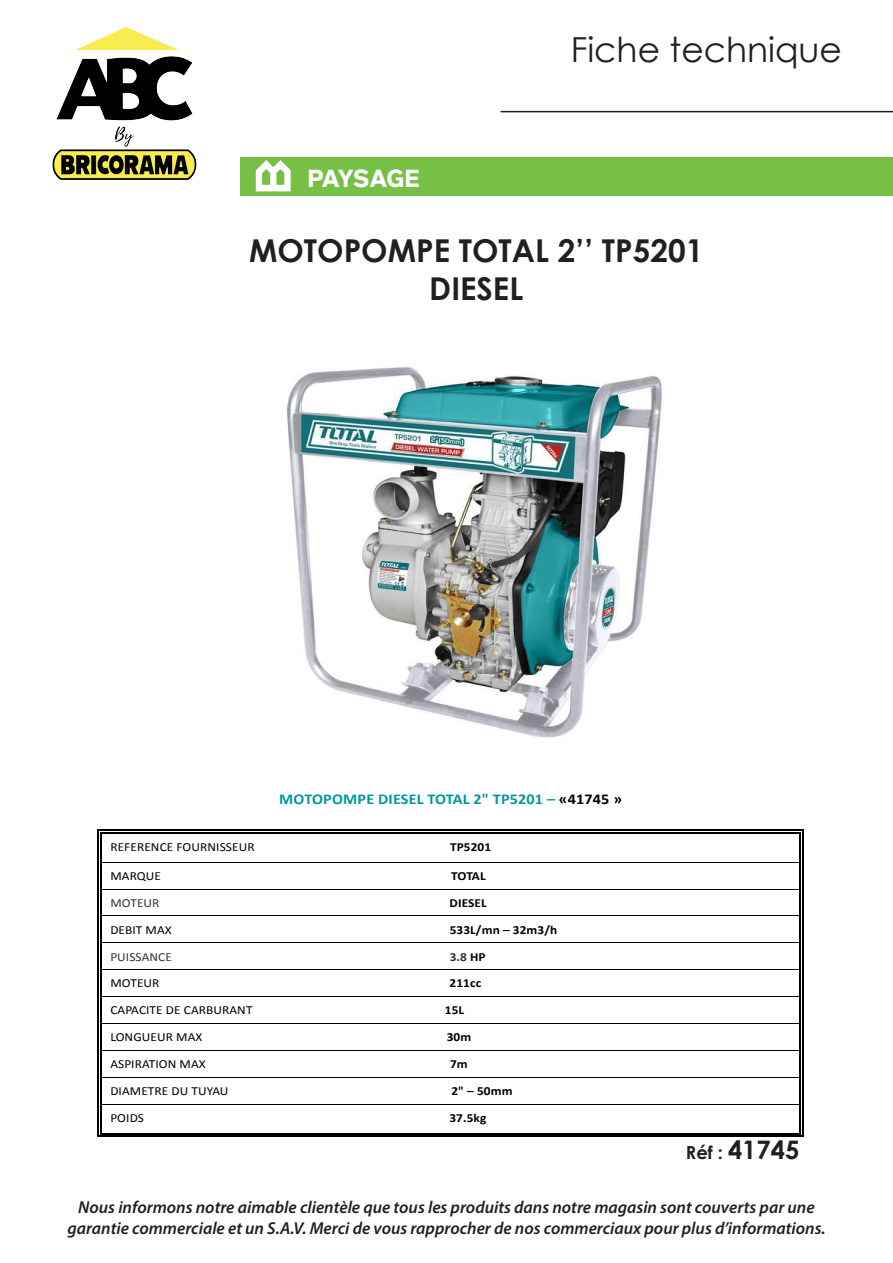
<style>
.page{position:relative;width:893px;height:1263px;background:#fff}
.page>*{position:absolute;margin:0;border:0;box-sizing:border-box;transform-origin:0 0}
.t1{font:34.5px "Century Gothic";color:#231f20}
.t2{font:700 31.5px "Century Gothic";color:#231f20}
.t3{font:700 25.5px "Century Gothic";color:#231f20}
.t4{font:700 24px "Infra";letter-spacing:-.035em;color:#fff}
.t5{font:italic 600 17.25px/20.7px "Myriad Pro";color:#231f20;text-align:center}
.t6{font:700 15px "Calibri";letter-spacing:.01em;color:#099;scale:1.08 1}
.t7{font:12.3px "Calibri";letter-spacing:.005em;color:#000;scale:1.08 1}
.t8{font:700 12.3px "Calibri";letter-spacing:.005em;color:#000;scale:1.08 1}
.t9{font:12.3px "Calibri";letter-spacing:.005em;color:#333;scale:1.08 1}
.t10{font:700 12.3px "Calibri";color:#333;scale:1.08 1}
.s1{color:#000}
.s2{font-size:18px}
</style>
<div class="page">
<hr style="left:500px;top:111px;width:393px;height:1px;background:#231f20">
<img style="left:52px;top:27px;width:145px;height:153px">
<div style="left:240px;top:157px;width:653px;height:39px;background:#76c046"></div>
<svg style="left:256px;top:160px;width:35px;height:31px"></svg>
<hr style="left:102px;top:830px;width:697px;height:1px;background:#000">
<hr style="left:102px;top:832px;width:697px;height:2px;background:#000">
<hr style="left:102px;top:862px;width:697px;height:1px;background:#000">
<hr style="left:102px;top:889px;width:697px;height:1px;background:#000">
<hr style="left:102px;top:915px;width:697px;height:1px;background:#000">
<hr style="left:102px;top:942px;width:697px;height:1px;background:#000">
<hr style="left:102px;top:969px;width:697px;height:1px;background:#000">
<hr style="left:102px;top:996px;width:697px;height:1px;background:#000">
<hr style="left:102px;top:1023px;width:697px;height:1px;background:#000">
<hr style="left:102px;top:1050px;width:697px;height:1px;background:#000">
<hr style="left:102px;top:1077px;width:697px;height:1px;background:#000">
<hr style="left:102px;top:1104px;width:697px;height:1px;background:#000">
<svg style="left:98px;top:830px;width:4px;height:307px"></svg>
<hr style="left:102px;top:1135px;width:697px;height:2px;background:#000">
<hr style="left:102px;top:1133px;width:697px;height:1px;background:#000">
<svg style="left:799px;top:830px;width:4px;height:307px"></svg>
<img style="left:286px;top:366px;width:376px;height:372px">
<h3 class="t4" style="left:308px;top:161px;width:114px">PAYSAGE</h3>
<h1 class="t1" style="left:571px;top:29px;width:273px">Fiche technique</h1>
<p class="t2" style="left:249px;top:231px;width:456px">MOTOPOMPE TOTAL 2’’ TP5201</p>
<p class="t2" style="left:429px;top:269px;width:95px">DIESEL</p>
<p class="t6" style="left:279px;top:789px;width:319px">MOTOPOMPE DIESEL TOTAL 2" TP5201 – <span class="s1">«41745 »</span></p>
<p class="t7" style="left:110px;top:839px;width:135px">REFERENCE FOURNISSEUR</p>
<p class="t8" style="left:450px;top:839px;width:40px">TP5201</p>
<p class="t7" style="left:110px;top:868px;width:49px">MARQUE</p>
<p class="t8" style="left:451px;top:868px;width:34px">TOTAL</p>
<p class="t9" style="left:110px;top:895px;width:47px">MOTEUR</p>
<p class="t8" style="left:450px;top:895px;width:36px">DIESEL</p>
<p class="t7" style="left:110px;top:922px;width:58px">DEBIT MAX</p>
<p class="t8" style="left:450px;top:921px;width:101px">533L/mn – 32m3/h</p>
<p class="t9" style="left:110px;top:949px;width:59px">PUISSANCE</p>
<p class="t10" style="left:450px;top:949px;width:35px">3.8 <span class="s1">HP</span></p>
<p class="t7" style="left:110px;top:975px;width:47px">MOTEUR</p>
<p class="t8" style="left:450px;top:975px;width:31px">211cc</p>
<p class="t7" style="left:110px;top:1002px;width:133px">CAPACITE DE CARBURANT</p>
<p class="t8" style="left:445px;top:1002px;width:19px">15L</p>
<p class="t7" style="left:110px;top:1029px;width:87px">LONGUEUR MAX</p>
<p class="t8" style="left:447px;top:1029px;width:24px">30m</p>
<p class="t7" style="left:110px;top:1056px;width:90px">ASPIRATION MAX</p>
<p class="t8" style="left:450px;top:1056px;width:18px">7m</p>
<p class="t7" style="left:110px;top:1083px;width:111px">DIAMETRE DU TUYAU</p>
<p class="t8" style="left:451px;top:1083px;width:58px">2" – 50mm</p>
<p class="t7" style="left:110px;top:1110px;width:33px">POIDS</p>
<p class="t8" style="left:449px;top:1110px;width:36px">37.5kg</p>
<p class="t3" style="left:686px;top:1133px;width:115px"><span class="s2">Réf :</span> 41745</p>
<p class="t5" style="left:67px;top:1196px;width:760px">Nous informons notre aimable clientèle que tous les produits dans notre magasin sont couverts par une garantie commerciale et un S.A.V. Merci de vous rapprocher de nos commerciaux pour plus d’informations.</p>
</div>
